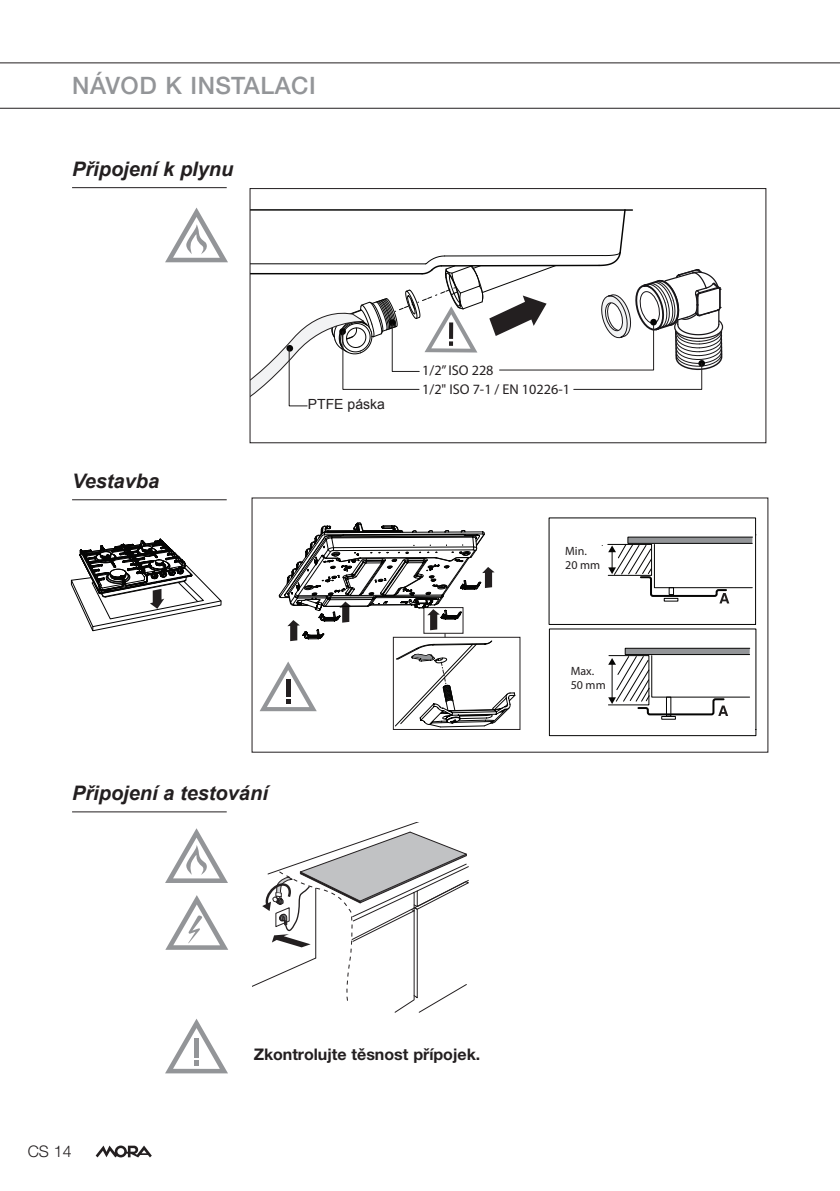
<style>
.page{position:relative;width:840px;height:1191px;background:#fff}
.page>*{position:absolute;margin:0;border:0;box-sizing:border-box;transform-origin:0 0}
.Hoofdkop{font:500 24px "Helvetica Neue LTW1 G";letter-spacing:.025em;color:#939598}
.Kop_met_lijn{font:italic 700 20px "Arial";color:#231f20}
.Tussenkopje{font:700 16px "Helvetica Neue LTW1 G";color:#231f20}
.t1{font:300 16px "Helvetica Neue LTW1 G";color:#231f20}
.t2{font:14.2px/18.6px "Myriad Pro";color:#231f20}
.t3{font:14px "Arial";color:#231f20}
.t4{font:12px/14.4px "Myriad Pro";color:#231f20}
</style>
<div class="page">
<hr style="left:0;top:62px;width:839px;height:1px;background:#231f20">
<svg style="left:96px;top:1145px;width:56px;height:12px"></svg>
<hr style="left:0;top:108px;width:839px;height:1px;background:#231f20">
<hr style="left:72px;top:187px;width:154px;height:1px;background:#231f20">
<hr style="left:72px;top:499px;width:154px;height:1px;background:#231f20">
<hr style="left:72px;top:811px;width:154px;height:1px;background:#231f20">
<svg style="left:251px;top:209px;width:472px;height:197px"></svg>
<div style="left:249px;top:188px;width:517px;height:255px;border:1px solid #231f20"></div>
<div style="left:393px;top:637px;width:127px;height:93px;border:1px solid #231f20"></div>
<svg style="left:548px;top:517px;width:208px;height:219px"></svg>
<svg style="left:260px;top:522px;width:255px;height:205px"></svg>
<svg style="left:252px;top:822px;width:217px;height:191px"></svg>
<svg style="left:71px;top:538px;width:150px;height:93px"></svg>
<svg style="left:165px;top:828px;width:63px;height:55px"></svg>
<svg style="left:165px;top:207px;width:63px;height:55px"></svg>
<svg style="left:166px;top:895px;width:62px;height:54px"></svg>
<svg style="left:165px;top:1019px;width:63px;height:54px"></svg>
<div style="left:307px;top:399px;width:167px;height:37px;background:#fff"></div>
<p class="Hoofdkop" style="left:72px;top:71px;width:245px">NÁVOD K INSTALACI</p>
<p class="Kop_met_lijn" style="left:72px;top:156px;width:163px">Připojení k plynu</p>
<p class="Kop_met_lijn" style="left:72px;top:468px;width:89px">Vestavba</p>
<p class="t3" style="left:307px;top:395px;width:79px">PTFE páska</p>
<p class="t2" style="left:308px;top:396px;width:60px">PTFE tape</p>
<p class="Kop_met_lijn" style="left:72px;top:780px;width:197px">Připojení a testování</p>
<p class="t2" style="left:422px;top:361px;width:149px">1/2” ISO 228<br>1/2" ISO 7-1 / EN 10226-1</p>
<p class="t4" style="left:565px;top:543px;width:36px">Min.<br>20 mm</p>
<p class="t4" style="left:570px;top:663px;width:36px">Max.<br>50 mm</p>
<p class="t1" style="left:28px;top:1141px;width:46px">CS 14</p>
<p class="Tussenkopje" style="left:253px;top:1044px;width:228px">Zkontrolujte těsnost přípojek.</p>
</div>
